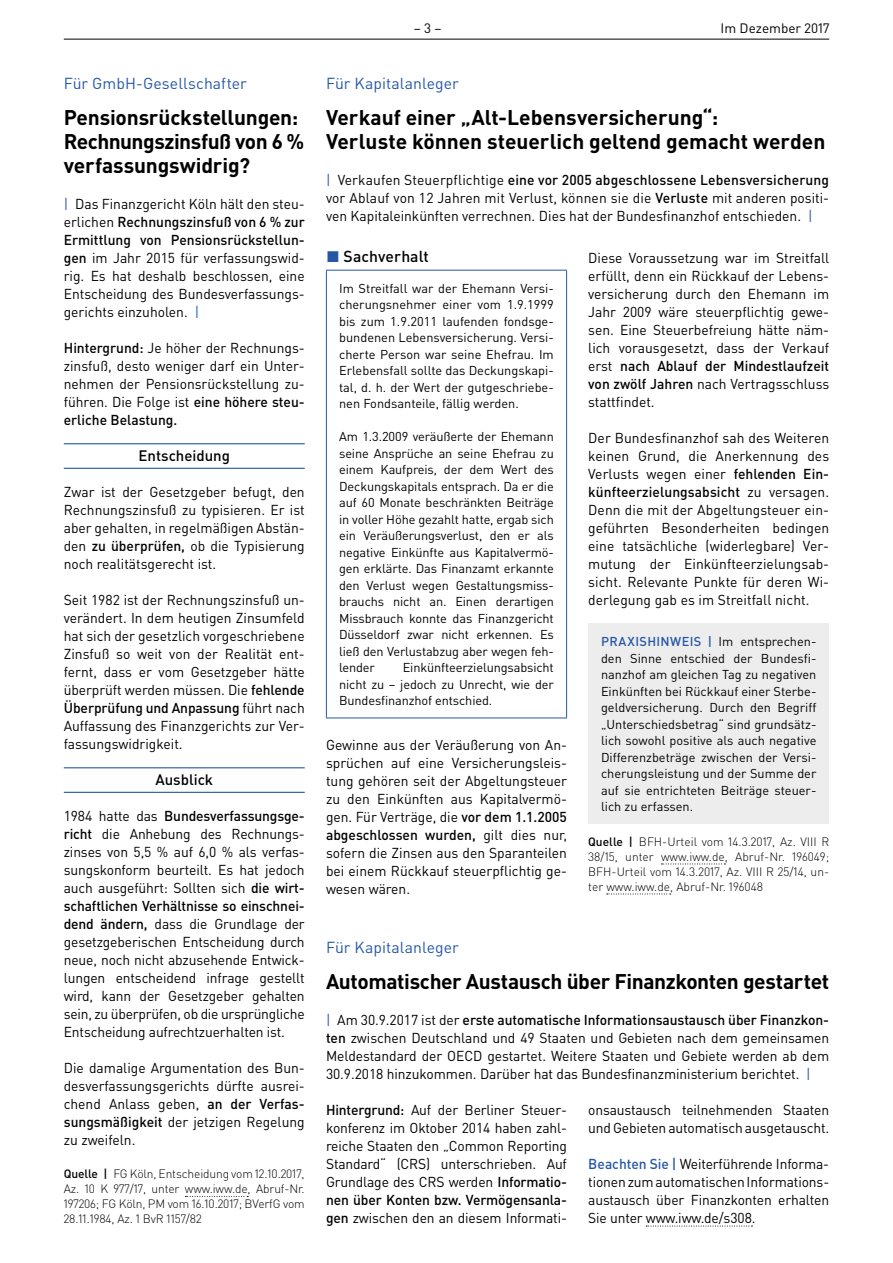
<style>
.page{position:relative;width:893px;height:1263px;background:#fff}
.page>*{position:absolute;margin:0;border:0;box-sizing:border-box;transform-origin:0 0}
.t1{font:700 21px/24px "DIN Pro";letter-spacing:-.01em;color:#000002}
.t2{font:15.75px "DIN Pro";letter-spacing:.005em;color:#2657a7}
.t3{font:500 15.75px "DIN Pro";letter-spacing:.005em;color:#000002}
.t4{font:500 15px "DIN Pro";color:#000002}
.t5{font:14.25px/18px "DIN Pro";color:#000002;text-align:justify}
.t6{font:13.5px "DIN Pro";color:#000002}
.t7{font:12.75px/16.5px "DIN Pro";letter-spacing:-.01em;color:#000002;text-align:justify}
.t8{font:300 12px/15px "DIN Pro";letter-spacing:-.01em;color:#000002;text-align:justify}
.s1{color:#2657a7}
.s2{font-weight:500}
.s3{font-weight:500;color:#2657a7}
</style>
<div class="page">
<hr style="left:64px;top:39px;width:765px;height:1px;background:#000002">
<hr style="left:326px;top:270px;width:241px;height:1px;background:#2657a7">
<hr style="left:326px;top:271px;width:1px;height:447px;background:#2657a7">
<hr style="left:566px;top:271px;width:1px;height:447px;background:#2657a7">
<hr style="left:326px;top:718px;width:241px;height:1px;background:#2657a7">
<svg style="left:661px;top:863px;width:64px;height:1px"></svg>
<svg style="left:607px;top:893px;width:64px;height:1px"></svg>
<div style="left:588px;top:624px;width:241px;height:200px;background:#ecedec"></div>
<hr style="left:64px;top:443px;width:241px;height:1px;background:#2657a7">
<hr style="left:64px;top:468px;width:241px;height:1px;background:#2657a7">
<hr style="left:64px;top:767px;width:241px;height:1px;background:#2657a7">
<hr style="left:64px;top:792px;width:241px;height:1px;background:#2657a7">
<svg style="left:185px;top:1196px;width:63px;height:1px"></svg>
<svg style="left:646px;top:1226px;width:106px;height:1px"></svg>
<p class="t2" style="left:64px;top:73px;width:185px">Für GmbH-Gesellschafter</p>
<h1 class="t1" style="left:64px;top:105px;width:242px">Pensionsrückstellungen:<br>Rechnungszinsfuß von 6 % verfassungswidrig?</h1>
<p class="t5" style="left:64px;top:195px;width:242px"><span class="s1">|</span> Das Finanzgericht Köln hält den steu&shy;erlichen <span class="s2">Rechnungszinsfuß von 6 % zur Ermittlung von Pensionsrückstellun&shy;gen</span> im Jahr 2015 für verfassungswid&shy;rig. Es hat deshalb beschlossen, eine Entscheidung des Bundesverfassungs&shy;gerichts einzuholen. <span class="s1">|</span></p>
<p class="t5" style="left:64px;top:339px;width:242px"><span class="s2">Hintergrund:</span> Je höher der Rechnungs&shy;zinsfuß, desto weniger darf ein Unter&shy;nehmen der Pensionsrückstellung zu&shy;führen. Die Folge ist <span class="s2">eine höhere steu&shy;erliche Belastung.</span></p>
<p class="t4" style="left:138px;top:446px;width:93px">Entscheidung</p>
<p class="t5" style="left:64px;top:483px;width:242px">Zwar ist der Gesetzgeber befugt, den Rechnungszinsfuß zu typisieren. Er ist aber gehalten, in regelmäßigen Abstän&shy;den <span class="s2">zu überprüfen,</span> ob die Typisierung noch realitätsgerecht ist.</p>
<p class="t5" style="left:64px;top:591px;width:242px">Seit 1982 ist der Rechnungszinsfuß un&shy;verändert. In dem heutigen Zinsumfeld hat sich der gesetzlich vorgeschriebene Zinsfuß so weit von der Realität ent&shy;fernt, dass er vom Gesetzgeber hätte überprüft werden müssen. Die <span class="s2">fehlende Überprüfung und Anpassung</span> führt nach Auffassung des Finanzgerichts zur Ver&shy;fassungswidrigkeit.</p>
<p class="t4" style="left:155px;top:770px;width:59px">Ausblick</p>
<p class="t5" style="left:64px;top:807px;width:242px">1984 hatte das <span class="s2">Bundesverfassungsge&shy;richt</span> die Anhebung des Rechnungs&shy;zinses von 5,5 % auf 6,0 % als verfas&shy;sungskonform beurteilt. Es hat jedoch auch ausgeführt: Sollten sich <span class="s2">die wirt&shy;schaftlichen Verhältnisse so einschnei&shy;dend ändern,</span> dass die Grundlage der gesetzgeberischen Entscheidung durch neue, noch nicht abzusehende Entwick&shy;lungen entscheidend infrage gestellt wird, kann der Gesetzgeber gehalten sein, zu überprüfen, ob die ursprüngliche Entscheidung aufrechtzuerhalten ist.</p>
<p class="t5" style="left:64px;top:1059px;width:242px">Die damalige Argumentation des Bun&shy;desverfassungsgerichts dürfte ausrei&shy;chend Anlass geben, <span class="s2">an der Verfas&shy;sungsmäßigkeit</span> der jetzigen Regelung zu zweifeln.</p>
<p class="t8" style="left:64px;top:1166px;width:242px"><span class="s2">Quelle |</span> FG Köln, Entscheidung vom 12.10.2017, Az. 10 K 977/17, unter www.iww.de, Abruf-Nr.<br>197206; FG Köln, PM vom 16.10.2017; BVerfG vom 28.11.1984, Az. 1 BvR 1157/82</p>
<p class="t6" style="left:414px;top:19px;width:29px">– 3 –</p>
<p class="t6" style="left:720px;top:19px;width:111px">Im Dezember 2017</p>
<p class="t2" style="left:326px;top:73px;width:134px">Für Kapitalanleger</p>
<h1 class="t1" style="left:326px;top:105px;width:501px">Verkauf einer „Alt-Lebensversicherung“:<br>Verluste können steuerlich geltend gemacht werden</h1>
<p class="t5" style="left:326px;top:171px;width:505px"><span class="s1">|</span> Verkaufen Steuerpflichtige <span class="s2">eine vor 2005 abgeschlossene Lebensversicherung </span>vor Ablauf von 12 Jahren mit Verlust, können sie die <span class="s2">Verluste</span> mit anderen positi&shy;ven Kapitaleinkünften verrechnen. Dies hat der Bundesfinanzhof entschieden. <span class="s1">|</span></p>
<p class="t3" style="left:326px;top:245px;width:104px"><span class="s1">◼</span> Sachverhalt</p>
<p class="t7" style="left:339px;top:279px;width:216px">Im Streitfall war der Ehemann Versi&shy;cherungsnehmer einer vom 1.9.1999 bis zum 1.9.2011 laufenden fondsge&shy;bundenen Lebensversicherung. Versi&shy;cherte Person war seine Ehefrau. Im Erlebensfall sollte das Deckungskapi&shy;tal, d. h. der Wert der gutgeschriebe&shy;nen Fondsanteile, fällig werden.</p>
<p class="t7" style="left:339px;top:428px;width:216px">Am 1.3.2009 veräußerte der Ehemann seine Ansprüche an seine Ehefrau zu einem Kaufpreis, der dem Wert des Deckungskapitals entsprach. Da er die auf 60 Monate beschränkten Beiträge in voller Höhe gezahlt hatte, ergab sich ein Veräußerungsverlust, den er als negative Einkünfte aus Kapitalvermö&shy;gen erklärte. Das Finanzamt erkannte den Verlust wegen Gestaltungsmiss&shy;brauchs nicht an. Einen derartigen Missbrauch konnte das Finanzgericht Düsseldorf zwar nicht erkennen. Es ließ den Verlustabzug aber wegen feh&shy;lender</p>
<p class="t5" style="left:588px;top:248px;width:242px">Diese Voraussetzung war im Streitfall erfüllt, denn ein Rückkauf der Lebens&shy;versicherung durch den Ehemann im Jahr 2009 wäre steuerpflichtig gewe&shy;sen. Eine Steuerbefreiung hätte näm&shy;lich vorausgesetzt, dass der Verkauf erst <span class="s2">nach Ablauf der Mindestlaufzeit von zwölf Jahren</span> nach Vertragsschluss stattfindet.</p>
<p class="t5" style="left:588px;top:428px;width:242px">Der Bundesfinanzhof sah des Weiteren keinen Grund, die Anerkennung des Verlusts wegen einer <span class="s2">fehlenden Ein&shy;künfteerzielungsabsicht</span> zu versagen.<br>Denn die mit der Abgeltungsteuer ein&shy;geführten Besonderheiten bedingen eine tatsächliche (widerlegbare) Ver&shy;mutung der Einkünfteerzielungsab&shy;sicht. Relevante Punkte für deren Wi&shy;derlegung gab es im Streitfall nicht.</p>
<p class="t7" style="left:601px;top:633px;width:217px"><span class="s3">PRAXISHINWEIS |</span> Im entsprechen&shy;den Sinne entschied der Bundesfi&shy;nanzhof am gleichen Tag zu negativen Einkünften bei Rückkauf einer Sterbe&shy;geldversicherung. Durch den Begriff „Unterschiedsbetrag“ sind grundsätz&shy;lich sowohl positive als auch negative Differenzbeträge zwischen der Versi&shy;cherungsleistung und der Summe der auf sie entrichteten Beiträge steuer&shy;lich zu erfassen.</p>
<p class="t8" style="left:588px;top:834px;width:242px"><span class="s2">Quelle |</span> BFH-Urteil vom 14.3.2017, Az. VIII R 38/15, unter www.iww.de, Abruf-Nr. 196049; BFH-Urteil vom 14.3.2017, Az. VIII R 25/14, un&shy;ter www.iww.de, Abruf-Nr. 196048</p>
<p class="t7" style="left:339px;top:659px;width:216px;text-indent:64px">Einkünfteerzielungsabsicht nicht zu – jedoch zu Unrecht, wie der Bundesfinanzhof entschied.</p>
<p class="t5" style="left:326px;top:735px;width:242px">Gewinne aus der Veräußerung von An&shy;sprüchen auf eine Versicherungsleis&shy;tung gehören seit der Abgeltungsteuer zu den Einkünften aus Kapitalvermö&shy;gen. Für Verträge, die <span class="s2">vor dem 1.1.2005 abgeschlossen wurden,</span> gilt dies nur, sofern die Zinsen aus den Sparanteilen bei einem Rückkauf steuerpflichtig ge&shy;wesen wären.</p>
<p class="t2" style="left:326px;top:937px;width:134px">Für Kapitalanleger</p>
<h1 class="t1" style="left:326px;top:969px;width:505px">Automatischer Austausch über Finanzkonten gestartet</h1>
<p class="t5" style="left:326px;top:1011px;width:505px"><span class="s1">|</span> Am 30.9.2017 ist der <span class="s2">erste automatische Informationsaustausch über Finanzkon&shy;ten</span> zwischen Deutschland und 49 Staaten und Gebieten nach dem gemeinsamen Meldestandard der OECD gestartet. Weitere Staaten und Gebiete werden ab dem 30.9.2018 hinzukommen. Darüber hat das Bundesfinanzministerium berichtet. <span class="s1">|</span></p>
<p class="t5" style="left:326px;top:1100px;width:242px"><span class="s2">Hintergrund:</span> Auf der Berliner Steuer&shy;konferenz im Oktober 2014 haben zahl&shy;reiche Staaten den „Common Reporting Standard“ (CRS) unterschrieben. Auf Grundlage des CRS werden <span class="s2">Informatio&shy;nen über Konten bzw. Vermögensanla&shy;gen</span> zwischen den an diesem Informati-</p>
<p class="t5" style="left:588px;top:1100px;width:242px">onsaustausch teilnehmenden Staaten und Gebieten automatisch ausgetauscht.</p>
<p class="t5" style="left:588px;top:1154px;width:242px"><span class="s3">Beachten Sie |</span> Weiterführende Informa&shy;tionen zum automatischen Informations&shy;austausch über Finanzkonten erhalten Sie unter www.iww.de/s308.</p>
</div>
